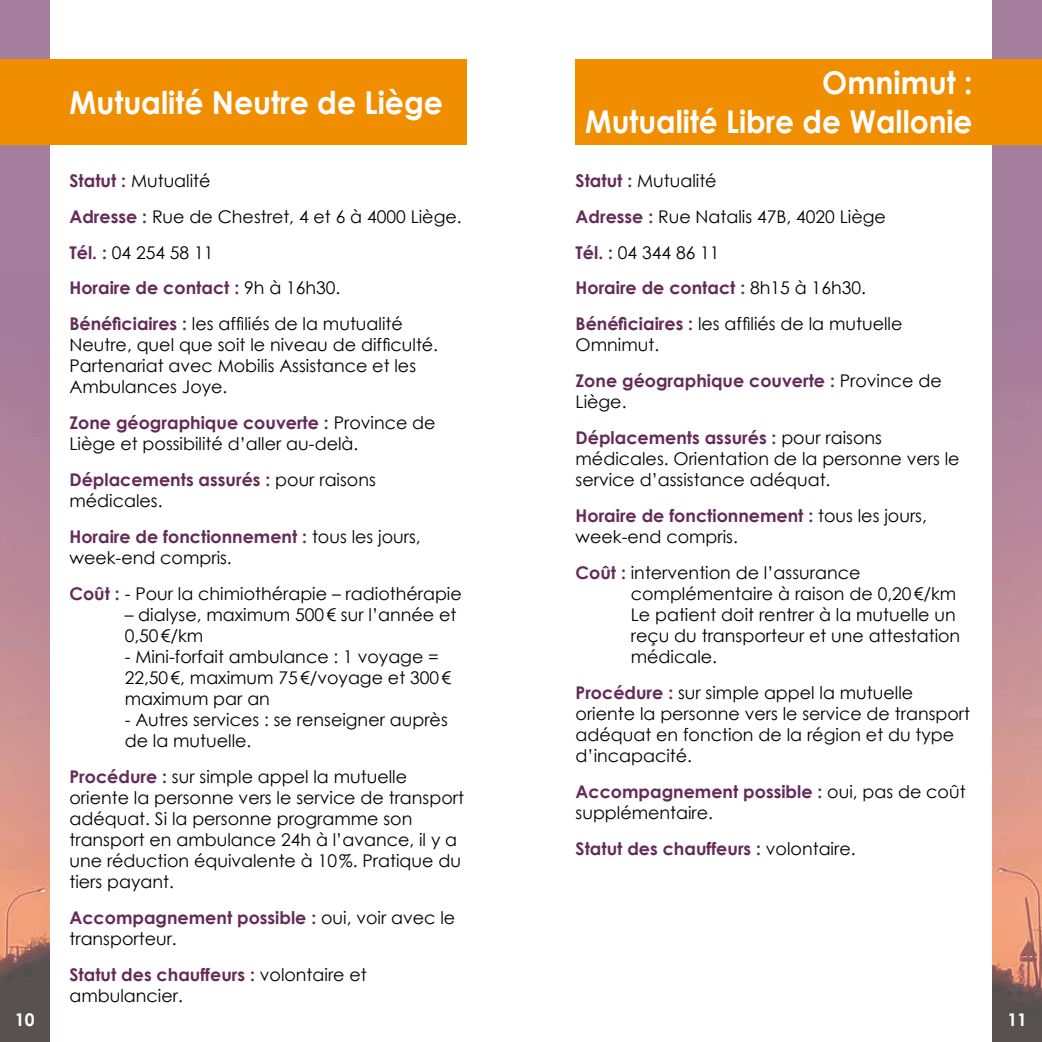
<style>
.page{position:relative;width:1042px;height:1042px;background:#fff}
.page>*{position:absolute;margin:0;border:0;box-sizing:border-box;transform-origin:0 0}
.t1{font:700 31.5px/39.9px "Century Gothic";color:#fff;text-align:right;scale:.95 1}
.t2{font:17.5px/21px "Century Gothic";color:#000}
.t3{font:700 17.5px/35.9px "Century Gothic";color:#642b58}
.t4{font:700 17.5px "Century Gothic";color:#fff}
.s1{font-weight:700;color:#642b58}
.s2{font-weight:400;color:#000}
</style>
<div class="page">
<img style="left:0;top:0;width:50px;height:1042px">
<img style="left:992px;top:0;width:50px;height:1042px">
<div style="left:0;top:60px;width:466px;height:85px;background:#f18e00"></div>
<div style="left:575px;top:60px;width:467px;height:85px;background:#f18e00"></div>
<h1 class="t1" style="left:69px;top:81px;width:395px">Mutualité Neutre de Liège</h1>
<p class="t2" style="left:69px;top:162px;width:394px;line-height:35.9px"><span class="s1">Statut :</span> Mutualité<br><span class="s1">Adresse :</span> Rue de Chestret, 4 et 6 à 4000 Liège.<br><span class="s1">Tél. :</span> 04 254 58 11<br><span class="s1">Horaire de contact :</span> 9h à 16h30.<br><span class="s1">Bénéficiaires :</span> les affiliés de la mutualité</p>
<p class="t2" style="left:69px;top:334px;width:370px">Neutre, quel que soit le niveau de difficulté.<br>Partenariat avec Mobilis Assistance et les<br>Ambulances Joye.</p>
<p class="t2" style="left:69px;top:412px;width:368px"><span class="s1">Zone géographique couverte :</span> Province de<br>Liège et possibilité d’aller au-delà.</p>
<p class="t2" style="left:69px;top:469px;width:308px"><span class="s1">Déplacements assurés :</span> pour raisons médicales.</p>
<p class="t2" style="left:69px;top:526px;width:353px"><span class="s1">Horaire de fonctionnement :</span> tous les jours, week-end compris.</p>
<p class="t2" style="left:69px;top:583px;width:394px"><span class="s1">Coût :</span> - Pour la chimiothérapie – radiothérapie</p>
<p class="t2" style="left:125px;top:604px;width:333px">– dialyse, maximum 500€ sur l’année et<br>0,50€/km</p>
<p class="t2" style="left:125px;top:646px;width:328px">- Mini-forfait ambulance : 1 voyage =<br>22,50€, maximum 75€/voyage et 300€ maximum par an</p>
<p class="t2" style="left:125px;top:709px;width:325px">- Autres services : se renseigner auprès de la mutuelle.</p>
<p class="t2" style="left:69px;top:766px;width:396px"><span class="s1">Procédure :</span> sur simple appel la mutuelle oriente la personne vers le service de transport adéquat. Si la personne programme son transport en ambulance 24h à l’avance, il y a une réduction équivalente à 10%. Pratique du tiers payant.</p>
<p class="t2" style="left:69px;top:906px;width:387px"><span class="s1">Accompagnement possible :</span> oui, voir avec le transporteur.</p>
<p class="t2" style="left:69px;top:963px;width:299px"><span class="s1">Statut des chauffeurs :</span> volontaire et ambulancier.</p>
<h1 class="t1" style="left:585px;top:61px;width:409px">Omnimut :<br>Mutualité Libre de Wallonie</h1>
<p class="t2" style="left:575px;top:162px;width:328px;line-height:35.9px"><span class="s1">Statut :</span> Mutualité<br><span class="s1">Adresse :</span> Rue Natalis 47B, 4020 Liège<br><span class="s1">Tél. :</span> 04 344 86 11<br><span class="s1">Horaire de contact :</span> 8h15 à 16h30.<br><span class="s1">Bénéficiaires :</span> les affiliés de la mutuelle</p>
<p class="t3" style="left:575px;top:326px;width:368px"><span class="s2">Omnimut.<br></span>Zone géographique couverte : <span class="s2">Province de</span></p>
<p class="t3" style="left:575px;top:383px;width:308px"><span class="s2">Liège.<br></span>Déplacements assurés : <span class="s2">pour raisons</span></p>
<p class="t2" style="left:575px;top:448px;width:386px">médicales. Orientation de la personne vers le service d’assistance adéquat.</p>
<p class="t2" style="left:575px;top:505px;width:353px"><span class="s1">Horaire de fonctionnement :</span> tous les jours, week-end compris.</p>
<p class="t2" style="left:631px;top:562px;width:331px;text-indent:-55px"><span class="s1">Coût :</span> intervention de l’assurance complémentaire à raison de 0,20€/km<br>Le patient doit rentrer à la mutuelle un reçu du transporteur et une attestation médicale.</p>
<p class="t2" style="left:575px;top:682px;width:396px"><span class="s1">Procédure :</span> sur simple appel la mutuelle oriente la personne vers le service de transport adéquat en fonction de la région et du type d’incapacité.</p>
<p class="t2" style="left:575px;top:780px;width:391px"><span class="s1">Accompagnement possible :</span> oui, pas de coût supplémentaire.</p>
<p class="t3" style="left:575px;top:829px;width:281px">Statut des chauffeurs : <span class="s2">volontaire.</span></p>
<p class="t4" style="left:15px;top:1006px;width:21px">10</p>
<p class="t4" style="left:1007px;top:1006px;width:21px">11</p>
</div>
